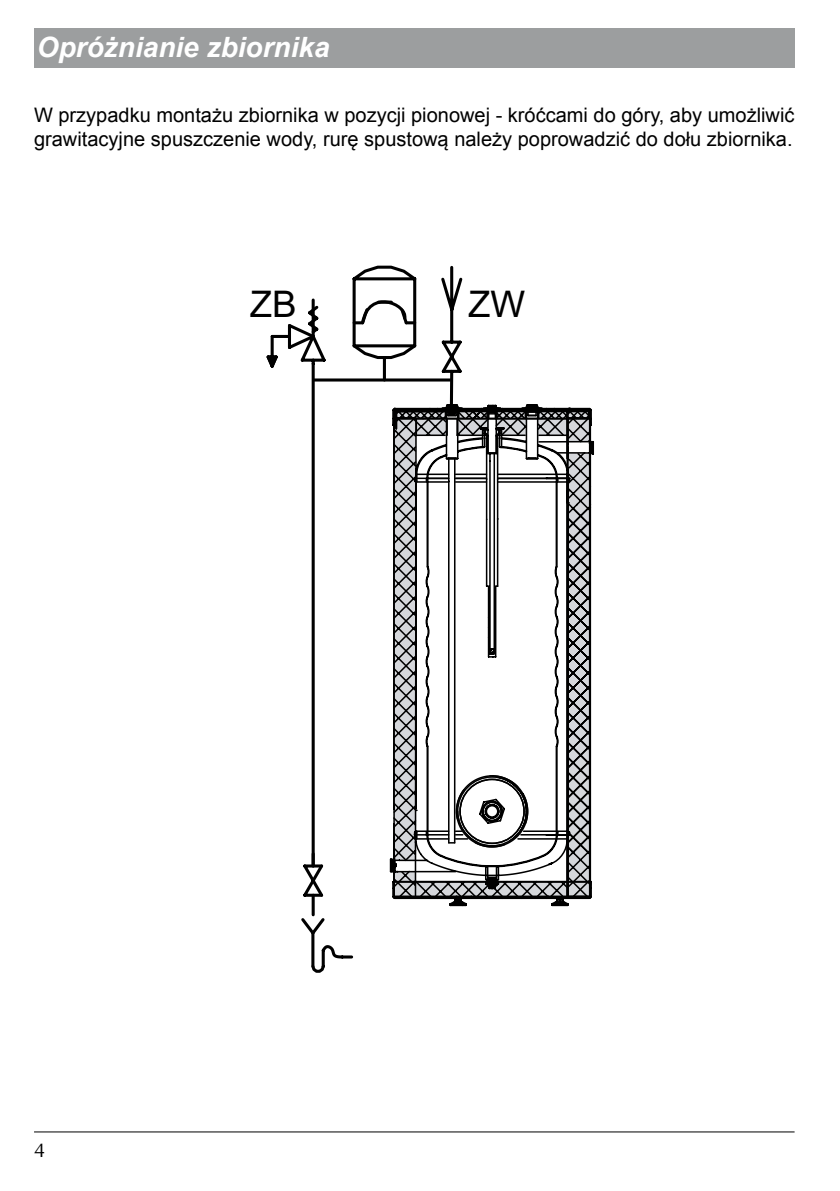
<style>
.page{position:relative;width:840px;height:1191px;background:#fff}
.page>*{position:absolute;margin:0;border:0;box-sizing:border-box;transform-origin:0 0}
.t1{font:36.8px "Arial";color:#000}
.t2{font:italic 700 28px "Arial";color:#fff}
.t3{font:20px/24px "Arial";color:#000}
.t4{font:20px "Ottawa";color:#000}
</style>
<div class="page">
<hr style="left:34px;top:1131px;width:760px;height:1px;background:#000">
<div style="left:34px;top:28px;width:760px;height:40px;background:#9c9e9f"></div>
<svg style="left:266px;top:266px;width:327px;height:706px"></svg>
<h2 class="t2" style="left:37px;top:29px;width:294px">Opróżnianie zbiornika</h2>
<p class="t3" style="left:34px;top:103px;width:761px">W przypadku montażu zbiornika w pozycji pionowej - króćcami do góry, aby umożliwić grawitacyjne spuszczenie wody, rurę spustową należy poprowadzić do dołu zbiornika.</p>
<h1 class="t1" style="left:249px;top:280px;width:48px">ZB</h1>
<h1 class="t1" style="left:468px;top:280px;width:59px">ZW</h1>
<p class="t4" style="left:34px;top:1138px;width:13px">4</p>
</div>
